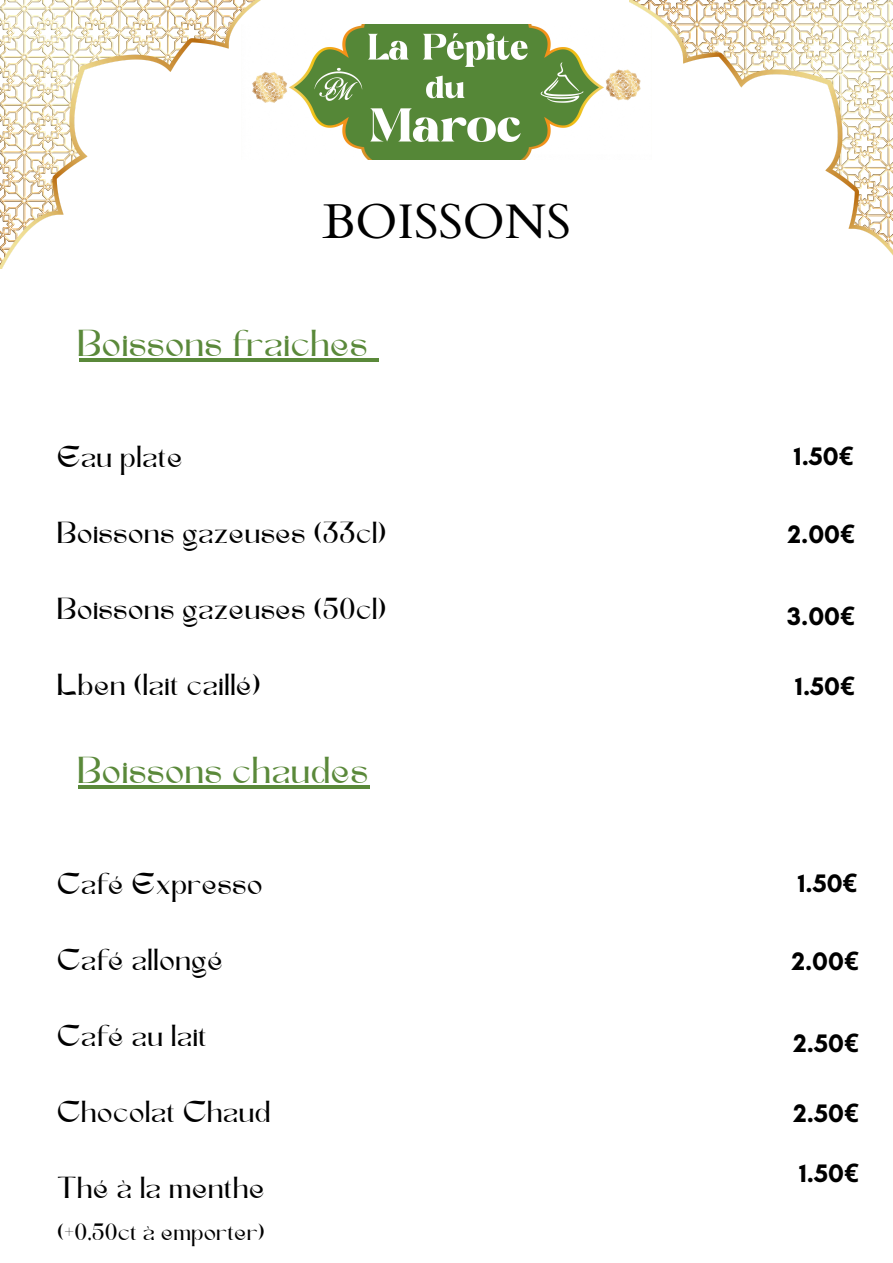
<style>
.page{position:relative;width:893px;height:1263px;background:#fff}
.page>*{position:absolute;margin:0;border:0;box-sizing:border-box;transform-origin:0 0}
.t1{font:48.6px "Cardo";color:#000}
.t2{font:37.5px "SEGO";color:#5a893a}
.t3{font:30.38px "SEGO";color:#000}
.t4{font:700 25.8px "Glacial Indifference";color:#000}
.t5{font:23.62px "SEGO";color:#000}
.s1{font-family:"Noto Sans"}
</style>
<div class="page">
<img style="left:0;top:0;width:261px;height:268px">
<img style="left:629px;top:0;width:264px;height:256px">
<img style="left:241px;top:24px;width:411px;height:135px">
<hr style="left:79px;top:358px;width:290px;height:4px;background:#5a893a">
<hr style="left:369px;top:358px;width:10px;height:4px;background:#5a893a">
<hr style="left:79px;top:785px;width:291px;height:4px;background:#5a893a">
<p class="t1" style="left:322px;top:190px;width:250px">BOISSONS</p>
<p class="t2" style="left:79px;top:328px;width:292px">Boissons fraiches</p>
<p class="t3" style="left:58px;top:444px;width:127px">Eau plate</p>
<p class="t3" style="left:58px;top:520px;width:331px">Boissons gazeuses (33cl)</p>
<p class="t3" style="left:58px;top:596px;width:331px">Boissons gazeuses (50cl)</p>
<p class="t3" style="left:58px;top:672px;width:206px">Lben (lait caillé)</p>
<h4 class="t2" style="left:79px;top:755px;width:293px">Boissons chaudes</h4>
<h4 class="t3" style="left:58px;top:871px;width:207px">Café Expresso</h4>
<h4 class="t3" style="left:58px;top:947px;width:168px">Café allongé</h4>
<h2 class="t3" style="left:58px;top:1023px;width:152px">Café au lait</h2>
<p class="t3" style="left:58px;top:1099px;width:216px">Chocolat Chaud</p>
<p class="t3" style="left:58px;top:1175px;width:209px">Thé à la menthe</p>
<p class="t5" style="left:58px;top:1222px;width:209px">(+0,50ct à emporter)</p>
<h1 class="t4" style="left:794px;top:441px;width:61px">1.50<span class="s1">€</span></h1>
<h2 class="t4" style="left:788px;top:518px;width:69px">2.00<span class="s1">€</span></h2>
<h3 class="t4" style="left:787px;top:600px;width:69px">3.00<span class="s1">€</span></h3>
<h4 class="t4" style="left:795px;top:670px;width:61px">1.50<span class="s1">€</span></h4>
<p class="t4" style="left:798px;top:867px;width:61px">1.50<span class="s1">€</span></p>
<p class="t4" style="left:791px;top:945px;width:69px">2.00<span class="s1">€</span></p>
<p class="t4" style="left:793px;top:1027px;width:67px">2.50<span class="s1">€</span></p>
<p class="t4" style="left:793px;top:1097px;width:67px">2.50<span class="s1">€</span></p>
<h4 class="t4" style="left:799px;top:1157px;width:61px">1.50<span class="s1">€</span></h4>
</div>
